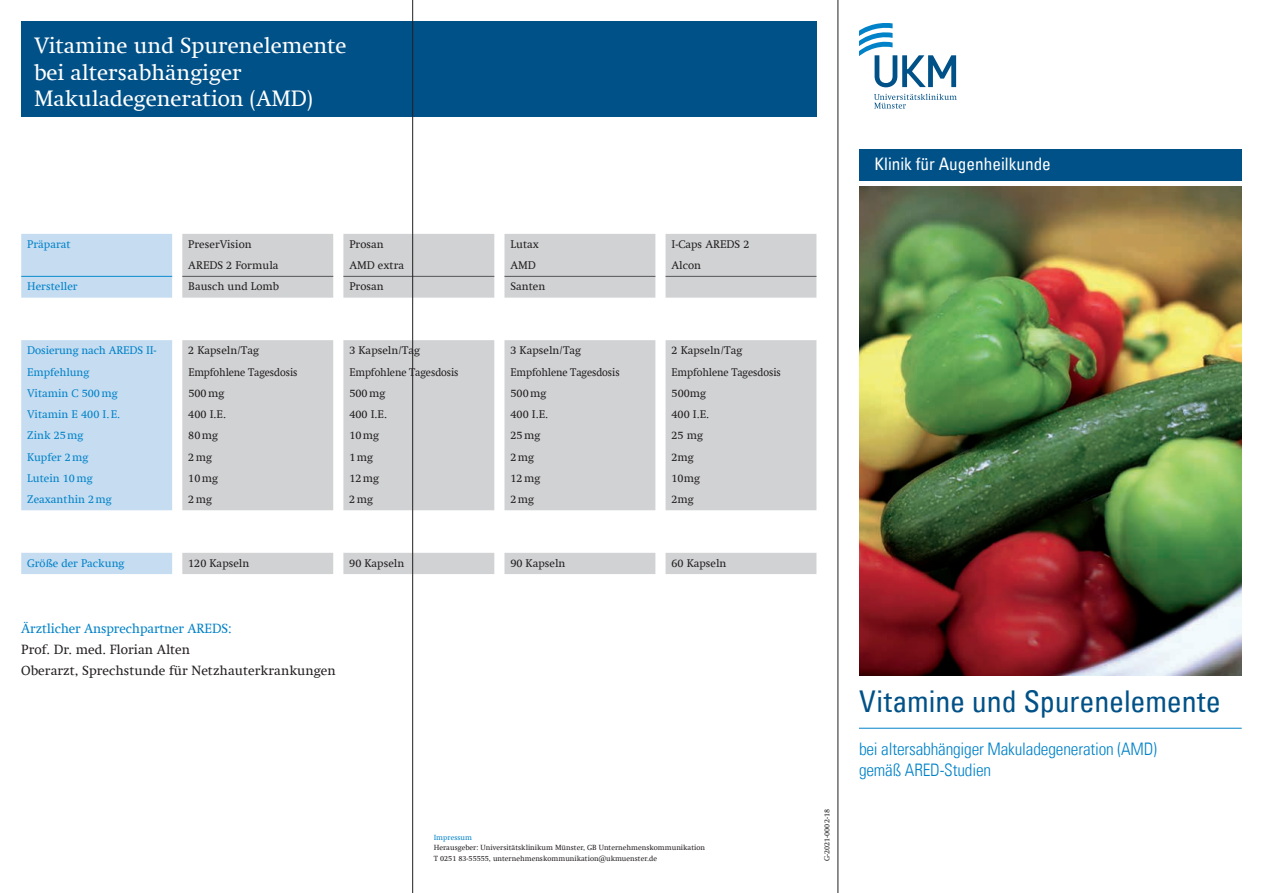
<style>
.page{position:relative;width:1263px;height:893px;background:#fff}
.page>*{position:absolute;margin:0;border:0;box-sizing:border-box;transform-origin:0 0}
.t1{font:condensed 30px "Univers Com 57";letter-spacing:-.005em;color:#005187}
.t2{font:22.5px/26.5px "Swift Com";color:#fff}
.t3{font:17.25px/21.3px "Univers Com 47 Light Cond";letter-spacing:-.01em;color:#0082c8}
.t4{font:condensed 17.25px "Univers Com 57";color:#fff}
.t5{font:13.5px/21.3px "Swift Com";color:#231f20}
.t6{font:13.5px "Swift Com";letter-spacing:-.01em;color:#0082c8}
.t7{font:11.25px/21.3px "Swift Com";color:#231f20}
.t8{font:11.25px/21.3px "Swift Com";color:#0082c8}
.t9{font:7.5px/10.6px "Swift Com";color:#231f20}
.t10{font:7.5px "Swift Com";color:#0082c8}
</style>
<div class="page">
<div style="left:21px;top:21px;width:795px;height:96px;background:#005187"></div>
<img style="left:859px;top:186px;width:383px;height:489px">
<div style="left:859px;top:149px;width:383px;height:32px;background:#005187"></div>
<svg style="left:859px;top:23px;width:97px;height:64px"></svg>
<svg style="left:874px;top:94px;width:83px;height:15px"></svg>
<hr style="left:859px;top:728px;width:383px;height:1px;background:#0082c8">
<svg style="left:21px;top:234px;width:151px;height:340px;fill:#c5dcf1"></svg>
<svg style="left:182px;top:234px;width:634px;height:340px;fill:#d1d2d4"></svg>
<hr style="left:182px;top:276px;width:151px;height:1px;background:#636366">
<hr style="left:21px;top:276px;width:151px;height:1px;background:#1e96d2">
<hr style="left:343px;top:276px;width:151px;height:1px;background:#636366">
<hr style="left:504px;top:276px;width:151px;height:1px;background:#636366">
<hr style="left:665px;top:276px;width:151px;height:1px;background:#636366">
<hr style="left:412px;top:0;width:1px;height:893px;background:#231f20">
<hr style="left:838px;top:0;width:1px;height:893px;background:#231f20">
<h2 class="t2" style="left:34px;top:32px;width:314px">Vitamine und Spurenelemente bei altersabhängiger<br>Makuladegeneration (AMD)</h2>
<p class="t8" style="left:27px;top:233px;width:45px">Präparat</p>
<p class="t7" style="left:188px;top:233px;width:92px">PreserVision<br>AREDS 2 Formula</p>
<p class="t7" style="left:349px;top:233px;width:56px">Prosan<br>AMD extra</p>
<p class="t7" style="left:510px;top:233px;width:30px">Lutax<br>AMD</p>
<p class="t7" style="left:671px;top:233px;width:79px">I-Caps AREDS 2<br>Alcon</p>
<p class="t8" style="left:27px;top:276px;width:52px">Hersteller</p>
<p class="t7" style="left:188px;top:276px;width:92px">Bausch und Lomb</p>
<p class="t7" style="left:349px;top:276px;width:36px">Prosan</p>
<p class="t7" style="left:510px;top:276px;width:36px">Santen</p>
<p class="t8" style="left:27px;top:340px;width:131px">Dosierung nach AREDS II-<br>Empfehlung</p>
<p class="t7" style="left:188px;top:340px;width:111px">2 Kapseln/Tag<br>Empfohlene Tagesdosis</p>
<p class="t7" style="left:349px;top:340px;width:111px">3 Kapseln/Tag<br>Empfohlene Tagesdosis</p>
<p class="t7" style="left:510px;top:340px;width:111px">3 Kapseln/Tag<br>Empfohlene Tagesdosis</p>
<p class="t7" style="left:671px;top:340px;width:111px">2 Kapseln/Tag<br>Empfohlene Tagesdosis</p>
<p class="t8" style="left:27px;top:382px;width:92px">Vitamin C 500mg</p>
<p class="t7" style="left:188px;top:382px;width:37px">500mg</p>
<p class="t7" style="left:349px;top:382px;width:37px">500mg</p>
<p class="t7" style="left:510px;top:382px;width:37px">500mg</p>
<p class="t7" style="left:671px;top:382px;width:36px">500mg</p>
<p class="t8" style="left:27px;top:404px;width:95px">Vitamin E 400 I.E.</p>
<p class="t7" style="left:188px;top:404px;width:39px">400 I.E.</p>
<p class="t7" style="left:349px;top:404px;width:39px">400 I.E.</p>
<p class="t7" style="left:510px;top:404px;width:39px">400 I.E.</p>
<p class="t7" style="left:671px;top:404px;width:39px">400 I.E.</p>
<p class="t8" style="left:27px;top:425px;width:58px">Zink 25mg</p>
<p class="t7" style="left:188px;top:425px;width:31px">80mg</p>
<p class="t7" style="left:349px;top:425px;width:31px">10mg</p>
<p class="t7" style="left:510px;top:425px;width:31px">25mg</p>
<p class="t7" style="left:671px;top:425px;width:33px">25 mg</p>
<p class="t8" style="left:27px;top:446px;width:63px">Kupfer 2mg</p>
<p class="t7" style="left:188px;top:446px;width:25px">2mg</p>
<p class="t7" style="left:349px;top:446px;width:25px">1mg</p>
<p class="t7" style="left:510px;top:446px;width:25px">2mg</p>
<p class="t7" style="left:671px;top:446px;width:24px">2mg</p>
<p class="t8" style="left:27px;top:467px;width:67px">Lutein 10mg</p>
<p class="t7" style="left:188px;top:467px;width:31px">10mg</p>
<p class="t7" style="left:349px;top:467px;width:31px">12mg</p>
<p class="t7" style="left:510px;top:467px;width:31px">12mg</p>
<p class="t7" style="left:671px;top:467px;width:30px">10mg</p>
<p class="t8" style="left:27px;top:489px;width:86px">Zeaxanthin 2mg</p>
<p class="t7" style="left:188px;top:489px;width:25px">2mg</p>
<p class="t7" style="left:349px;top:489px;width:25px">2mg</p>
<p class="t7" style="left:510px;top:489px;width:25px">2mg</p>
<p class="t7" style="left:671px;top:489px;width:24px">2mg</p>
<p class="t8" style="left:27px;top:552px;width:99px">Größe der Packung</p>
<p class="t7" style="left:188px;top:552px;width:63px">120 Kapseln</p>
<p class="t7" style="left:349px;top:552px;width:57px">90 Kapseln</p>
<p class="t7" style="left:510px;top:552px;width:57px">90 Kapseln</p>
<p class="t7" style="left:671px;top:552px;width:57px">60 Kapseln</p>
<p class="t6" style="left:21px;top:620px;width:212px">Ärztlicher Ansprechpartner AREDS:</p>
<p class="t5" style="left:21px;top:639px;width:316px">Prof. Dr. med. Florian Alten<br>Oberarzt, Sprechstunde für Netzhauterkrankungen</p>
<p class="t10" style="left:434px;top:833px;width:40px">Impressum</p>
<p class="t9" style="left:434px;top:843px;width:273px">Herausgeber: Universitätsklinikum Münster, GB Unternehmenskommunikation<br>T 0251 83-55555, unternehmenskommunikation@ukmuenster.de</p>
<h3 class="t4" style="left:874px;top:153px;width:178px">Klinik für Augenheilkunde</h3>
<p class="t9" style="left:822px;top:861px;width:53px;rotate:-90deg">G-2021-0002-18</p>
<h1 class="t1" style="left:859px;top:683px;width:363px">Vitamine und Spurenelemente</h1>
<h3 class="t3" style="left:859px;top:738px;width:299px">bei altersabhängiger Makuladegeneration (AMD) gemäß ARED-Studien</h3>
</div>
